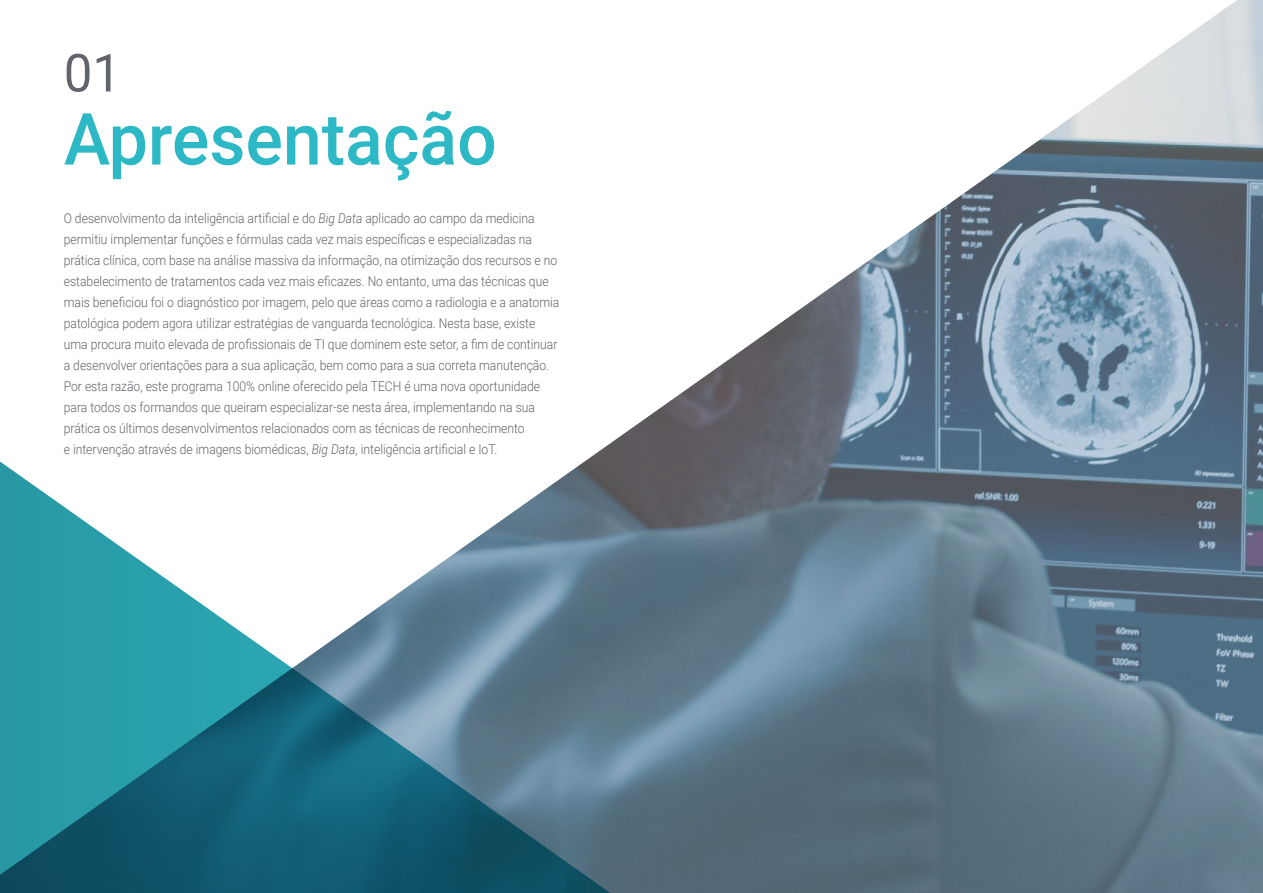
<style>
.page{position:relative;width:1263px;height:893px;background:#fff}
.page>*{position:absolute;margin:0;border:0;box-sizing:border-box;transform-origin:0 0}
.t1{font:500 72px "Roboto";color:#2db8c5}
.t2{font:52.5px "Roboto";color:#61646a}
.t3{font:300 13.5px/21px "Roboto";color:#61646a;scale:.9 1}
.s1{font-style:italic}
</style>
<div class="page">
<img style="left:606px;top:0;width:657px;height:893px">
<svg style="left:0;top:446px;width:640px;height:447px"></svg>
<h2 class="t2" style="left:64px;top:36px;width:59px">01</h2>
<h1 class="t1" style="left:64px;top:89px;width:435px">Apresentação</h1>
<p class="t3" style="left:64px;top:207px;width:552px">O desenvolvimento da inteligência artificial e do <span class="s1">Big Data</span> aplicado ao campo da medicina permitiu implementar funções e fórmulas cada vez mais específicas e especializadas na prática clínica, com base na análise massiva da informação, na otimização dos recursos e no estabelecimento de tratamentos cada vez mais eficazes. No entanto, uma das técnicas que mais beneficiou foi o diagnóstico por imagem, pelo que áreas como a radiologia e a anatomia patológica podem agora utilizar estratégias de vanguarda tecnológica. Nesta base, existe uma procura muito elevada de profissionais de TI que dominem este setor, a fim de continuar a desenvolver orientações para a sua aplicação, bem como para a sua correta manutenção.<br>Por esta razão, este programa 100% online oferecido pela TECH é uma nova oportunidade para todos os formandos que queiram especializar-se nesta área, implementando na sua prática os últimos desenvolvimentos relacionados com as técnicas de reconhecimento<br>e intervenção através de imagens biomédicas, <span class="s1">Big Data</span>, inteligência artificial e IoT.</p>
</div>
